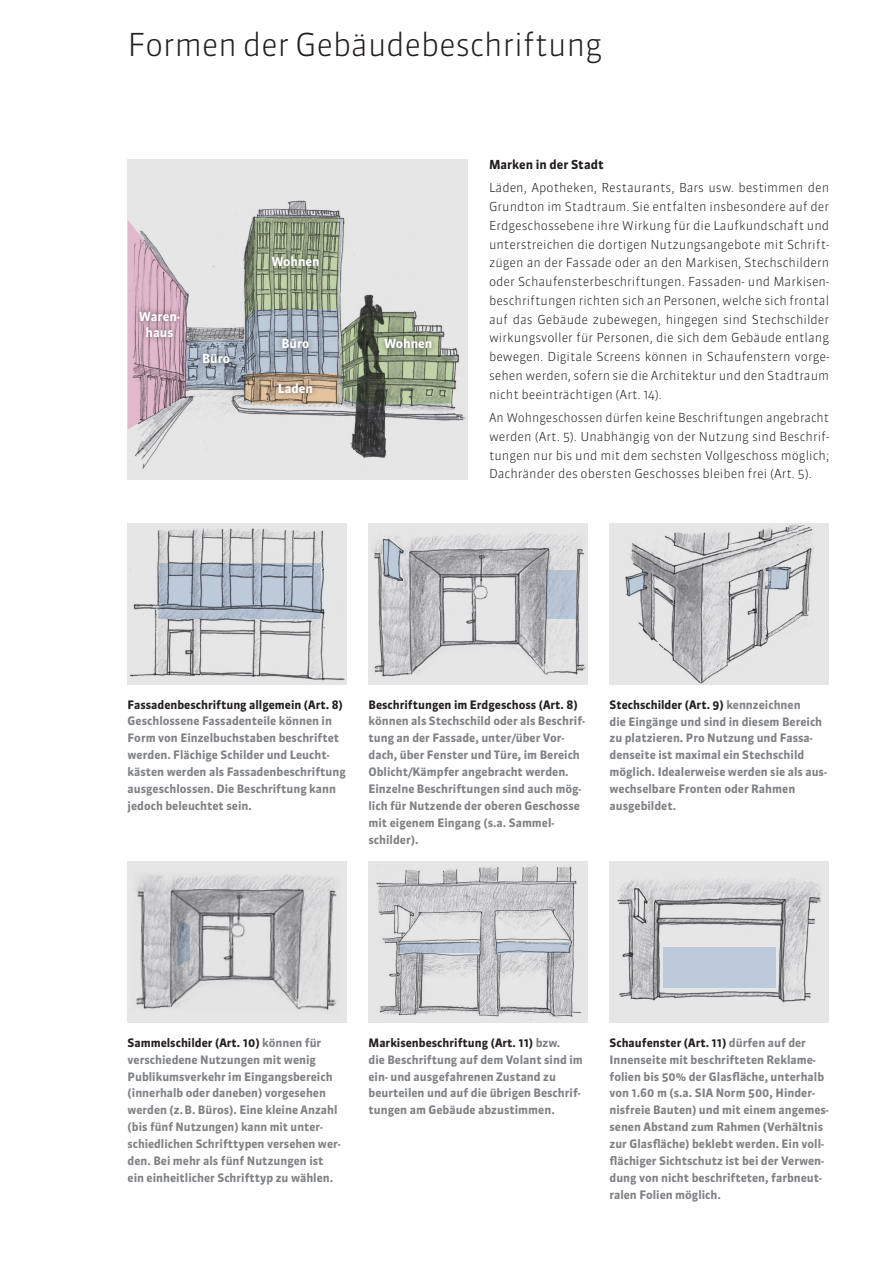
<style>
.page{position:relative;width:893px;height:1263px;background:#fff}
.page>*{position:absolute;margin:0;border:0;box-sizing:border-box;transform-origin:0 0}
.t1{font:300 31.5px "Sanuk OT";letter-spacing:-.015em;color:#231f20}
.t2{font:700 12.6px/15.8px "Sanuk OT";color:#fff;text-align:center}
.t3{font:300 12.3px/18.8px "Sanuk OT";color:#231f20;text-align:justify}
.t4{font:700 12.3px "Sanuk OT";color:#231f20}
.t5{font:700 11.7px/17px "Sanuk OT";color:#808285}
.t6{font:700 11.7px "Sanuk OT";color:#231f20}
.s1{color:#231f20}
</style>
<div class="page">
<div style="left:609px;top:523px;width:220px;height:162px;background:#e7e6e7"></div>
<div style="left:369px;top:523px;width:219px;height:162px;background:#e7e6e7"></div>
<img style="left:625px;top:524px;width:189px;height:160px">
<img style="left:372px;top:532px;width:214px;height:145px">
<img style="left:129px;top:524px;width:217px;height:161px">
<div style="left:609px;top:861px;width:220px;height:162px;background:#e7e6e7"></div>
<div style="left:369px;top:861px;width:219px;height:162px;background:#e7e6e7"></div>
<div style="left:128px;top:861px;width:219px;height:162px;background:#e7e6e7"></div>
<img style="left:617px;top:878px;width:204px;height:125px">
<img style="left:136px;top:874px;width:201px;height:136px">
<img style="left:376px;top:865px;width:205px;height:153px">
<div style="left:128px;top:159px;width:340px;height:321px;background:#e7e6e7"></div>
<img style="left:135px;top:200px;width:331px;height:269px">
<svg style="left:158px;top:563px;width:162px;height:55px;background:#a4b0bf"></svg>
<svg style="left:384px;top:539px;width:19px;height:41px"></svg>
<div style="left:546px;top:570px;width:30px;height:48px;background:#b7c4d4"></div>
<svg style="left:626px;top:572px;width:22px;height:24px"></svg>
<svg style="left:765px;top:568px;width:25px;height:21px"></svg>
<svg style="left:178px;top:920px;width:12px;height:46px"></svg>
<svg style="left:399px;top:942px;width:80px;height:11px"></svg>
<svg style="left:496px;top:942px;width:74px;height:11px"></svg>
<div style="left:663px;top:947px;width:112px;height:40px;background:#bdcada"></div>
<svg style="left:186px;top:341px;width:58px;height:47px;background:#939eac"></svg>
<svg style="left:128px;top:219px;width:58px;height:211px"></svg>
<svg style="left:244px;top:217px;width:210px;height:186px"></svg>
<div style="left:265px;top:249px;width:61px;height:23px;background:#231f20;opacity:.65"></div>
<div style="left:276px;top:332px;width:40px;height:23px;background:#231f20;opacity:.65"></div>
<div style="left:196px;top:347px;width:41px;height:23px;background:#231f20;opacity:.65"></div>
<div style="left:133px;top:305px;width:53px;height:38px;background:#231f20;opacity:.65"></div>
<div style="left:378px;top:332px;width:61px;height:23px;background:#231f20;opacity:.65"></div>
<div style="left:272px;top:377px;width:47px;height:23px;background:#231f20;opacity:.65"></div>
<h1 class="t1" style="left:128px;top:25px;width:476px">Formen der Gebäudebeschriftung</h1>
<p class="t2" style="left:139px;top:308px;width:43px">Waren&shy;haus</p>
<p class="t2" style="left:202px;top:350px;width:30px">Büro</p>
<p class="t2" style="left:271px;top:253px;width:50px">Wohnen</p>
<p class="t2" style="left:281px;top:336px;width:30px">Büro</p>
<p class="t2" style="left:278px;top:381px;width:37px">Laden</p>
<p class="t2" style="left:384px;top:336px;width:50px">Wohnen</p>
<p class="t4" style="left:489px;top:157px;width:116px">Marken in der Stadt</p>
<p class="t3" style="left:489px;top:179px;width:342px">Läden, Apotheken, Restaurants, Bars usw. bestimmen den Grundton im Stadtraum. Sie entfalten insbesondere auf der Erdgeschossebene ihre Wirkung für die Laufkundschaft und unterstreichen die dortigen Nutzungsangebote mit Schrift&shy;zügen an der Fassade oder an den Markisen, Stechschildern oder Schaufensterbeschriftungen. Fassaden- und Markisen&shy;beschriftungen richten sich an Personen, welche sich frontal auf das Gebäude zubewegen, hingegen sind Stechschilder wirkungsvoller für Personen, die sich dem Gebäude entlang bewegen. Digitale Screens können in Schaufenstern vorge&shy;sehen werden, sofern sie die Architektur und den Stadtraum nicht beeinträchtigen (Art. 14).</p>
<p class="t3" style="left:489px;top:408px;width:342px">An Wohngeschossen dürfen keine Beschriftungen angebracht werden (Art. 5). Unabhängig von der Nutzung sind Beschrif&shy;tungen nur bis und mit dem sechsten Vollgeschoss möglich; Dachränder des obersten Geschosses bleiben frei (Art. 5).</p>
<p class="t6" style="left:128px;top:697px;width:217px">Fassadenbeschriftung allgemein (Art. 8)</p>
<p class="t5" style="left:128px;top:713px;width:220px">Geschlossene Fassadenteile können in Form von Einzelbuchstaben beschriftet werden. Flächige Schilder und Leucht&shy;kästen werden als Fassadenbeschriftung ausgeschlossen. Die Beschriftung kann jedoch beleuchtet sein.</p>
<p class="t6" style="left:368px;top:697px;width:211px">Beschriftungen im Erdgeschoss (Art. 8)</p>
<p class="t5" style="left:368px;top:713px;width:218px">können als Stechschild oder als Beschrif&shy;tung an der Fassade, unter/über Vor&shy;dach, über Fenster und Türe, im Bereich Oblicht/Kämpfer angebracht werden.<br>Einzelne Beschriftungen sind auch mög&shy;lich für Nutzende der oberen Geschosse mit eigenem Eingang (s.a. Sammel&shy;schilder).</p>
<p class="t5" style="left:609px;top:696px;width:219px"><span class="s1">Stechschilder (Art. 9)</span> kennzeichnen<br>die Eingänge und sind in diesem Bereich zu platzieren. Pro Nutzung und Fassa&shy;denseite ist maximal ein Stechschild möglich. Idealerweise werden sie als aus&shy;wechselbare Fronten oder Rahmen ausgebildet.</p>
<p class="t5" style="left:128px;top:1034px;width:215px"><span class="s1">Sammelschilder (Art. 10)</span> können für verschiedene Nutzungen mit wenig Publikumsverkehr im Eingangsbereich (innerhalb oder daneben) vorgesehen werden (z.B. Büros). Eine kleine Anzahl (bis fünf Nutzungen) kann mit unter&shy;schiedlichen Schrifttypen versehen wer&shy;den. Bei mehr als fünf Nutzungen ist ein einheitlicher Schrifttyp zu wählen.</p>
<p class="t5" style="left:369px;top:1034px;width:216px"><span class="s1">Markisenbeschriftung (Art. 11)</span> bzw.<br>die Beschriftung auf dem Volant sind im ein- und ausgefahrenen Zustand zu beurteilen und auf die übrigen Beschrif&shy;tungen am Gebäude abzustimmen.</p>
<p class="t5" style="left:609px;top:1034px;width:221px"><span class="s1">Schaufenster (Art. 11)</span> dürfen auf der Innenseite mit beschrifteten Reklame&shy;folien bis 50% der Glasfläche, unterhalb von 1.60 m (s.a. SIA Norm 500, Hinder&shy;nisfreie Bauten) und mit einem angemes&shy;senen Abstand zum Rahmen (Verhältnis zur Glasfläche) beklebt werden. Ein voll&shy;flächiger Sichtschutz ist bei der Verwen&shy;dung von nicht beschrifteten, farbneut&shy;ralen Folien möglich.</p>
</div>
